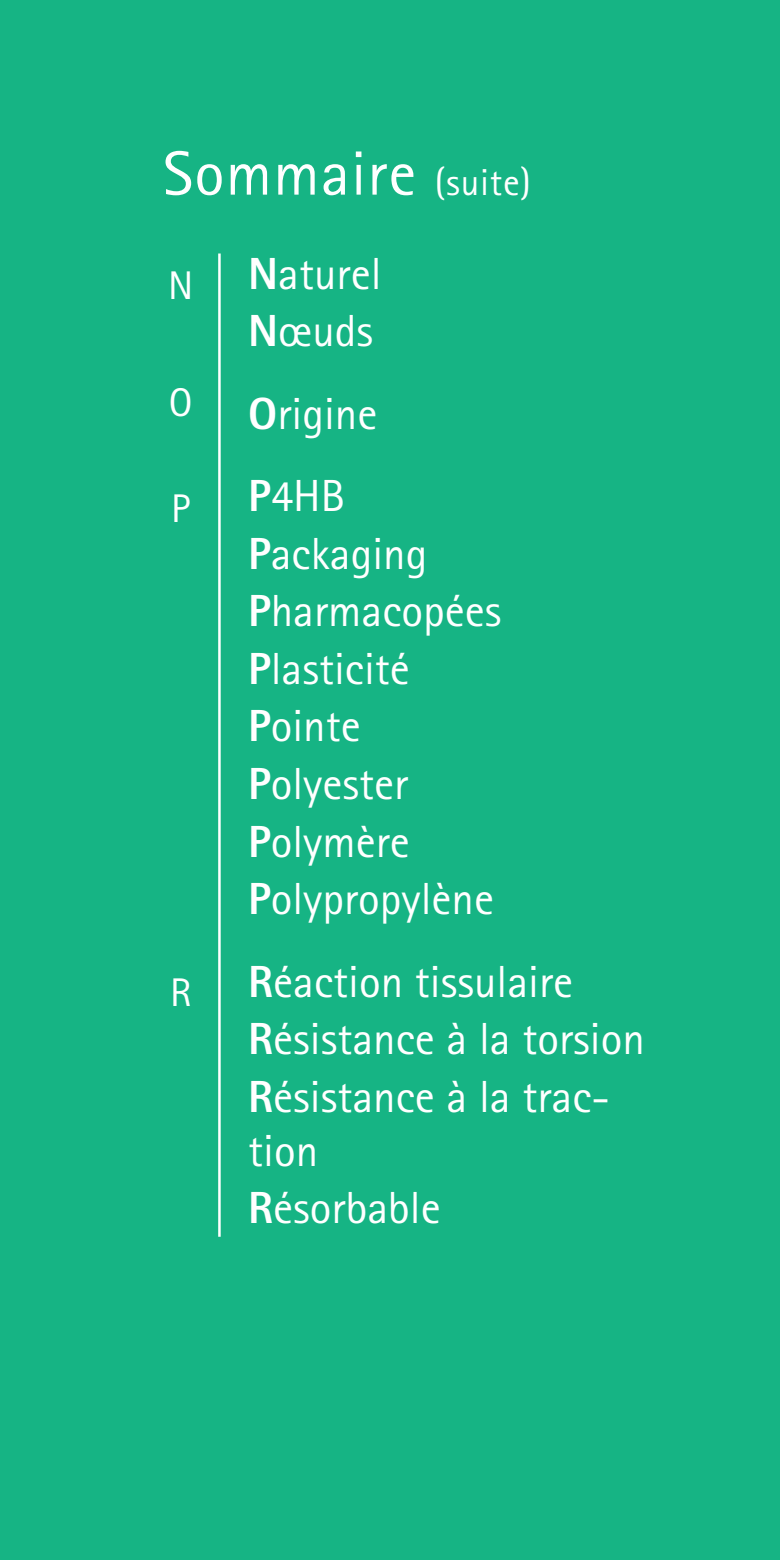
<style>
.page{position:relative;width:780px;height:1560px;background:#fff}
.page>*{position:absolute;margin:0;border:0;box-sizing:border-box;transform-origin:0 0}
._01_Variable_cover_heading__28_31pt{font:62.5px "Rotis Sans Serif Pro";letter-spacing:.02em;color:#fff}
.t1{font:45px/54px "Rotis Sans Serif Pro";color:#fff}
.t2{font:40px "Rotis Sans Serif Pro";color:#fff}
.s1{font-size:37.5px}
.s2{font-weight:800}
</style>
<div class="page">
<div style="left:0;top:0;width:780px;height:1559px;background:#16b484"></div>
<hr style="left:218px;top:253px;width:3px;height:983px;background:#fff">
<p class="_01_Variable_cover_heading__28_31pt" style="left:163px;top:137px;width:369px">Sommaire <span class="s1">(suite)</span></p>
<p class="t2" style="left:168px;top:261px;width:27px">N</p>
<p class="t2" style="left:169px;top:379px;width:25px">O</p>
<p class="t2" style="left:171px;top:484px;width:21px">P</p>
<p class="t2" style="left:170px;top:969px;width:23px">R</p>
<p class="t1" style="left:248px;top:247px;width:135px"><span class="s2">N</span>aturel</p>
<p class="t1" style="left:248px;top:304px;width:126px"><span class="s2">N</span>œuds</p>
<p class="t1" style="left:248px;top:387px;width:131px"><span class="s2">O</span>rigine</p>
<p class="t1" style="left:248px;top:469px;width:98px"><span class="s2">P</span>4HB</p>
<p class="t1" style="left:248px;top:526px;width:181px"><span class="s2">P</span>ackaging</p>
<p class="t1" style="left:248px;top:584px;width:255px"><span class="s2">P</span>harmacopées</p>
<p class="t1" style="left:248px;top:642px;width:163px"><span class="s2">P</span>lasticité</p>
<p class="t1" style="left:248px;top:699px;width:114px"><span class="s2">P</span>ointe</p>
<p class="t1" style="left:248px;top:757px;width:161px"><span class="s2">P</span>olyester</p>
<p class="t1" style="left:248px;top:814px;width:163px"><span class="s2">P</span>olymère</p>
<p class="t1" style="left:248px;top:872px;width:247px"><span class="s2">P</span>olypropylène</p>
<p class="t1" style="left:248px;top:954px;width:326px"><span class="s2">R</span>éaction tissulaire</p>
<p class="t1" style="left:248px;top:1012px;width:398px"><span class="s2">R</span>ésistance à la torsion</p>
<p class="t1" style="left:248px;top:1069px;width:363px"><span class="s2">R</span>ésistance à la trac&shy;tion</p>
<p class="t1" style="left:248px;top:1181px;width:194px"><span class="s2">R</span>ésorbable</p>
</div>
